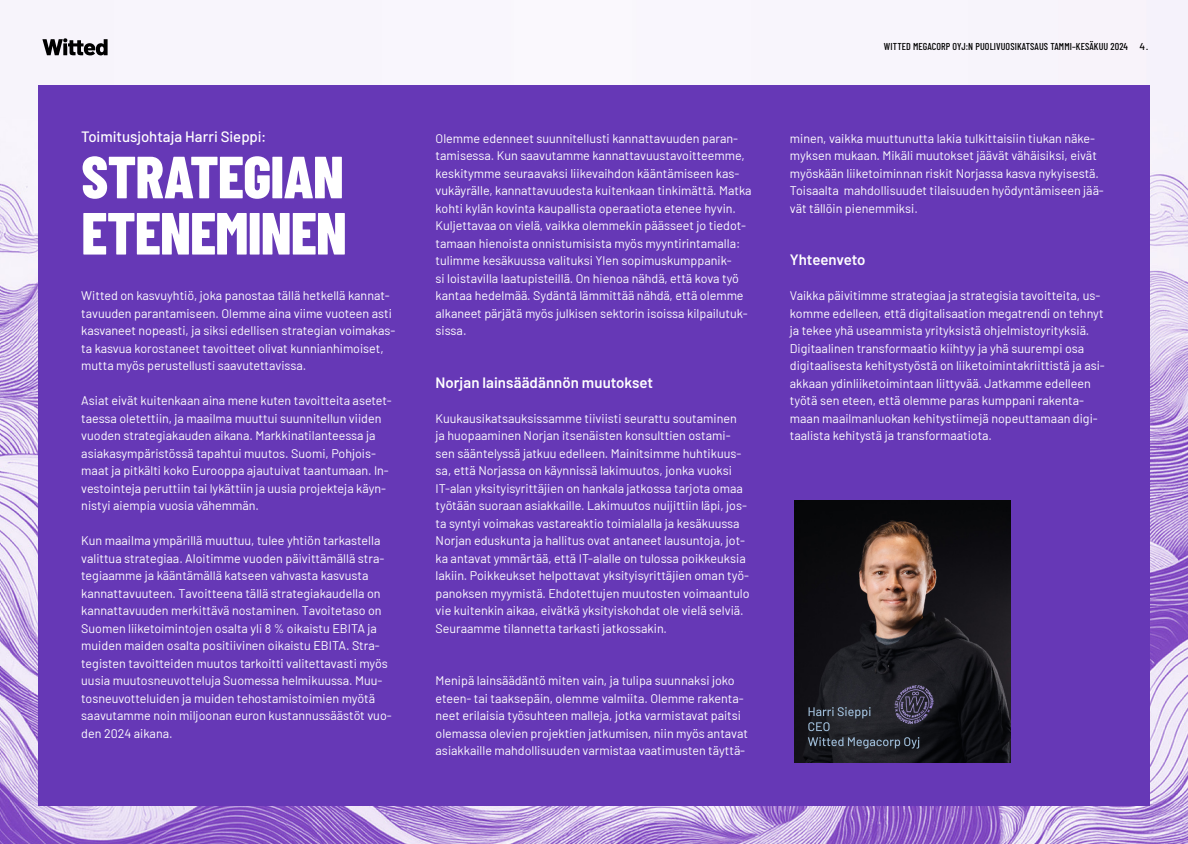
<style>
.page{position:relative;width:1188px;height:844px;background:#fff}
.page>*{position:absolute;margin:0;border:0;box-sizing:border-box;transform-origin:0 0}
.t1{font:800 59.38px/56.2px "Barlow Condensed";letter-spacing:-.015em;color:#fff}
.t2{font:600 15px "Barlow";color:#fff}
.t3{font:500 15px "Barlow";color:#fff}
.t4{font:12.5px/17.5px "Barlow";color:#fff}
.t5{font:500 10px "Barlow Condensed";letter-spacing:.01em;color:#000}
.s1{font-family:"Barlow"}
</style>
<div class="page">
<img style="left:0;top:1px;width:1188px;height:843px">
<div style="left:38px;top:86px;width:1111px;height:720px;background:#6638b6"></div>
<svg style="left:42px;top:38px;width:66px;height:17px"></svg>
<img style="left:794px;top:500px;width:216px;height:262px">
<svg style="left:808px;top:737px;width:111px;height:11px"></svg>
<svg style="left:808px;top:707px;width:62px;height:24px"></svg>
<p class="t3" style="left:81px;top:126px;width:187px">Toimitusjohtaja Harri Sieppi:</p>
<h1 class="t1" style="left:81px;top:146px;width:267px">STRATEGIAN<br>ETENEMINEN</h1>
<p class="t4" style="left:81px;top:286px;width:316px">Witted on kasvuyhtiö, joka panostaa tällä hetkellä kannat&shy;tavuuden parantamiseen. Olemme aina viime vuoteen asti kasvaneet nopeasti, ja siksi edellisen strategian voimakas&shy;ta kasvua korostaneet tavoitteet olivat kunnianhimoiset, mutta myös perustellusti saavutettavissa.</p>
<p class="t4" style="left:81px;top:391px;width:312px">Asiat eivät kuitenkaan aina mene kuten tavoitteita asetet&shy;taessa oletettiin, ja maailma muuttui suunnitellun viiden vuoden strategiakauden aikana. Markkinatilanteessa ja asiakasympäristössä tapahtui muutos. Suomi, Pohjois&shy;maat ja pitkälti koko Eurooppa ajautuivat taantumaan. In&shy;vestointeja peruttiin tai lykättiin ja uusia projekteja käyn&shy;nistyi aiempia vuosia vähemmän.</p>
<p class="t4" style="left:81px;top:531px;width:312px">Kun maailma ympärillä muuttuu, tulee yhtiön tarkastella valittua strategiaa. Aloitimme vuoden päivittämällä stra&shy;tegiaamme ja kääntämällä katseen vahvasta kasvusta kannattavuuteen. Tavoitteena tällä strategiakaudella on kannattavuuden merkittävä nostaminen. Tavoitetaso on Suomen liiketoimintojen osalta yli 8 % oikaistu EBITA ja muiden maiden osalta positiivinen oikaistu EBITA. Stra&shy;tegisten tavoitteiden muutos tarkoitti valitettavasti myös uusia muutosneuvotteluja Suomessa helmikuussa. Muu&shy;tosneuvotteluiden ja muiden tehostamistoimien myötä saavutamme noin miljoonan euron kustannussäästöt vuo&shy;den 2024 aikana.</p>
<p class="t4" style="left:435px;top:128px;width:317px">Olemme edenneet suunnitellusti kannattavuuden paran&shy;tamisessa. Kun saavutamme kannattavuustavoitteemme, keskitymme seuraavaksi liikevaihdon kääntämiseen kas&shy;vukäyrälle, kannattavuudesta kuitenkaan tinkimättä. Matka kohti kylän kovinta kaupallista operaatiota etenee hyvin.<br>Kuljettavaa on vielä, vaikka olemmekin päässeet jo tiedot&shy;tamaan hienoista onnistumisista myös myyntirintamalla: tulimme kesäkuussa valituksi Ylen sopimuskumppanik-<br>si loistavilla laatupisteillä. On hienoa nähdä, että kova työ kantaa hedelmää. Sydäntä lämmittää nähdä, että olemme alkaneet pärjätä myös julkisen sektorin isoissa kilpailutuk&shy;sissa.</p>
<p class="t2" style="left:435px;top:371px;width:219px">Norjan lainsäädännön muutokset</p>
<p class="t4" style="left:435px;top:408px;width:315px">Kuukausikatsauksissamme tiiviisti seurattu soutaminen<br>ja huopaaminen Norjan itsenäisten konsulttien ostami&shy;sen sääntelyssä jatkuu edelleen. Mainitsimme huhtikuus&shy;sa, että Norjassa on käynnissä lakimuutos, jonka vuoksi IT-alan yksityisyrittäjien on hankala jatkossa tarjota omaa työtään suoraan asiakkaille. Lakimuutos nuijittiin läpi, jos&shy;ta syntyi voimakas vastareaktio toimialalla ja kesäkuussa Norjan eduskunta ja hallitus ovat antaneet lausuntoja, jot&shy;ka antavat ymmärtää, että IT-alalle on tulossa poikkeuksia lakiin. Poikkeukset helpottavat yksityisyrittäjien oman työ&shy;panoksen myymistä. Ehdotettujen muutosten voimaantulo vie kuitenkin aikaa, eivätkä yksityiskohdat ole vielä selviä.<br>Seuraamme tilannetta tarkasti jatkossakin.</p>
<p class="t4" style="left:435px;top:671px;width:314px">Menipä lainsäädäntö miten vain, ja tulipa suunnaksi joko eteen- tai taaksepäin, olemme valmiita. Olemme rakenta&shy;neet erilaisia työsuhteen malleja, jotka varmistavat paitsi olemassa olevien projektien jatkumisen, niin myös antavat asiakkaille mahdollisuuden varmistaa vaatimusten täyttä-</p>
<p class="t5" style="left:884px;top:39px;width:266px">WITTED MEGACORP OYJ:N PUOLIVUOSIKATSAUS TAMMI–KESÄKUU 2024 <span class="s1">4</span>.</p>
<p class="t4" style="left:790px;top:128px;width:315px">minen, vaikka muuttunutta lakia tulkittaisiin tiukan näke&shy;myksen mukaan. Mikäli muutokset jäävät vähäisiksi, eivät myöskään liiketoiminnan riskit Norjassa kasva nykyisestä.<br>Toisaalta mahdollisuudet tilaisuuden hyödyntämiseen jää&shy;vät tällöin pienemmiksi.</p>
<p class="t2" style="left:790px;top:249px;width:77px">Yhteenveto</p>
<p class="t4" style="left:790px;top:286px;width:316px">Vaikka päivitimme strategiaa ja strategisia tavoitteita, us&shy;komme edelleen, että digitalisaation megatrendi on tehnyt ja tekee yhä useammista yrityksistä ohjelmistoyrityksiä.<br>Digitaalinen transformaatio kiihtyy ja yhä suurempi osa digitaalisesta kehitystyöstä on liiketoimintakriittistä ja asi&shy;akkaan ydinliiketoimintaan liittyvää. Jatkamme edelleen työtä sen eteen, että olemme paras kumppani rakenta&shy;maan maailmanluokan kehitystiimejä nopeuttamaan digi&shy;taalista kehitystä ja transformaatiota.</p>
</div>
